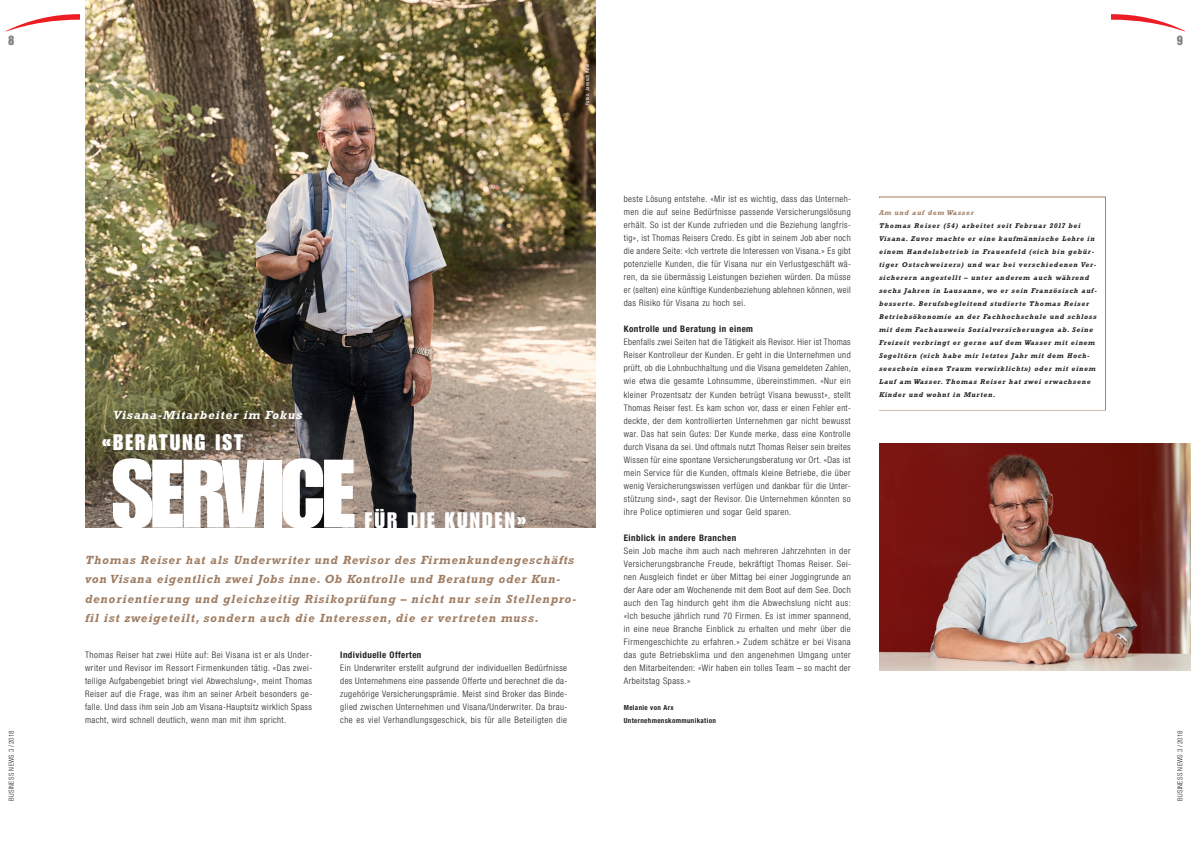
<style>
.page{position:relative;width:1191px;height:842px;background:#fff}
.page>*{position:absolute;margin:0;border:0;box-sizing:border-box;transform-origin:0 0}
.t1{font:95px "Impact";letter-spacing:-.03em;color:#fff}
.t2{font:22px "Impact";letter-spacing:.095em;color:#fff}
.t3{font:13px "Impact";color:#808285}
.t4{font:italic 700 12px/19.5px "Rockwell";letter-spacing:.075em;color:#a07d62}
.t5{font:italic 700 12px "Rockwell";letter-spacing:.08em;color:#fff}
.t6{font:300 condensed 9px/13px "Helvetica Neue";letter-spacing:.05em;color:#231f20;text-align:justify}
.t7{font:700 condensed 9px "Helvetica Neue";letter-spacing:.05em;color:#231f20}
.t8{font:italic 700 7px/13px "Rockwell";letter-spacing:.11em;color:#231f20}
.t9{font:700 condensed 7px/13px "Helvetica Neue";letter-spacing:.05em;color:#231f20}
.t10{font:300 condensed 7px "Helvetica Neue";letter-spacing:.05em;color:#231f20}
.t11{font:italic 700 7px "Rockwell";letter-spacing:.11em;color:#a07d62}
.t12{font:condensed 5px "Helvetica Neue";letter-spacing:.05em;color:#fff}
</style>
<div class="page">
<svg style="left:1111px;top:14px;width:74px;height:17px"></svg>
<svg style="left:6px;top:14px;width:73px;height:17px"></svg>
<img style="left:85px;top:0;width:510px;height:527px">
<img style="left:879px;top:443px;width:312px;height:227px">
<h3 class="t3" style="left:8px;top:35px;width:8px">8</h3>
<p class="t10" style="left:9px;top:801px;width:71px;rotate:-90deg">BUSINESS NEWS 3/2018</p>
<p class="t12" style="left:585px;top:105px;width:43px;rotate:-90deg">Fotos: Janosch Abel</p>
<h3 class="t5" style="left:113px;top:410px;width:190px">Visana-Mitarbeiter im Fokus</h3>
<h2 class="t2" style="left:102px;top:434px;width:143px">«BERATUNG IST</h2>
<h1 class="t1" style="left:111px;top:460px;width:245px">SERVICE</h1>
<h2 class="t2" style="left:365px;top:512px;width:162px">FÜR DIE KUNDEN»</h2>
<p class="t4" style="left:85px;top:551px;width:492px">Thomas Reiser hat als Underwriter und Revisor des Firmenkundengeschäfts von Visana eigentlich zwei Jobs inne. Ob Kontrolle und Beratung oder Kun&shy;denorientierung und gleichzeitig Risikoprüfung – nicht nur sein Stellenpro&shy;fil ist zweigeteilt, sondern auch die Interessen, die er vertreten muss.</p>
<p class="t6" style="left:85px;top:649px;width:229px">Thomas Reiser hat zwei Hüte auf: Bei Visana ist er als Under&shy;writer und Revisor im Ressort Firmenkunden tätig. «Das zwei&shy;teilige Aufgabengebiet bringt viel Abwechslung», meint Thomas Reiser auf die Frage, was ihm an seiner Arbeit besonders ge&shy;falle. Und dass ihm sein Job am Visana-Hauptsitz wirklich Spass macht, wird schnell deutlich, wenn man mit ihm spricht.</p>
<p class="t7" style="left:340px;top:651px;width:83px">Individuelle Offerten</p>
<p class="t6" style="left:340px;top:662px;width:229px">Ein Underwriter erstellt aufgrund der individuellen Bedürfnisse des Unternehmens eine passende Offerte und berechnet die da&shy;zugehörige Versicherungsprämie. Meist sind Broker das Binde&shy;glied zwischen Unternehmen und Visana/Underwriter. Da brau&shy;che es viel Verhandlungsgeschick, bis für alle Beteiligten die</p>
<p class="t6" style="left:624px;top:194px;width:229px">beste Lösung entstehe. «Mir ist es wichtig, dass das Unterneh&shy;men die auf seine Bedürfnisse passende Versicherungslösung erhält. So ist der Kunde zufrieden und die Beziehung langfris&shy;tig», ist Thomas Reisers Credo. Es gibt in seinem Job aber noch die andere Seite: «Ich vertrete die Interessen von Visana.» Es gibt potenzielle Kunden, die für Visana nur ein Verlustgeschäft wä&shy;ren, da sie übermässig Leistungen beziehen würden. Da müsse er (selten) eine künftige Kundenbeziehung ablehnen können, weil das Risiko für Visana zu hoch sei.</p>
<p class="t7" style="left:624px;top:326px;width:131px">Kontrolle und Beratung in einem</p>
<p class="t6" style="left:624px;top:337px;width:229px">Ebenfalls zwei Seiten hat die Tätigkeit als Revisor. Hier ist Thomas Reiser Kontrolleur der Kunden. Er geht in die Unternehmen und prüft, ob die Lohnbuchhaltung und die Visana gemeldeten Zahlen, wie etwa die gesamte Lohnsumme, übereinstimmen. «Nur ein kleiner Prozentsatz der Kunden betrügt Visana bewusst», stellt Thomas Reiser fest. Es kam schon vor, dass er einen Fehler ent&shy;deckte, der dem kontrollierten Unternehmen gar nicht bewusst war. Das hat sein Gutes: Der Kunde merke, dass eine Kontrolle durch Visana da sei. Und oftmals nutzt Thomas Reiser sein breites Wissen für eine spontane Versicherungsberatung vor Ort. «Das ist mein Service für die Kunden, oftmals kleine Betriebe, die über wenig Versicherungswissen verfügen und dankbar für die Unter&shy;stützung sind», sagt der Revisor. Die Unternehmen könnten so ihre Police optimieren und sogar Geld sparen.</p>
<p class="t7" style="left:624px;top:534px;width:114px">Einblick in andere Branchen</p>
<p class="t6" style="left:624px;top:545px;width:229px">Sein Job mache ihm auch nach mehreren Jahrzehnten in der Versicherungsbranche Freude, bekräftigt Thomas Reiser. Sei&shy;nen Ausgleich findet er über Mittag bei einer Joggingrunde an der Aare oder am Wochenende mit dem Boot auf dem See. Doch auch den Tag hindurch geht ihm die Abwechslung nicht aus: «Ich besuche jährlich rund 70 Firmen. Es ist immer spannend, in eine neue Branche Einblick zu erhalten und mehr über die Firmengeschichte zu erfahren.» Zudem schätze er bei Visana das gute Betriebsklima und den angenehmen Umgang unter den Mitarbeitenden: «Wir haben ein tolles Team – so macht der Arbeitstag Spass.»</p>
<p class="t9" style="left:624px;top:701px;width:94px">Melanie von Arx<br>Unternehmenskommunikation</p>
<p class="t11" style="left:879px;top:210px;width:96px">Am und auf dem Wasser</p>
<p class="t8" style="left:879px;top:220px;width:219px">Thomas Reiser (54) arbeitet seit Februar 2017 bei Visana. Zuvor machte er eine kaufmännische Lehre in einem Handelsbetrieb in Frauenfeld («ich bin gebür&shy;tiger Ostschweizer») und war bei verschiedenen Ver&shy;sicherern angestellt – unter anderem auch während sechs Jahren in Lausanne, wo er sein Französisch auf&shy;besserte. Berufsbegleitend studierte Thomas Reiser Betriebsökonomie an der Fachhochschule und schloss mit dem Fachausweis Sozialversicherungen ab. Seine Freizeit verbringt er gerne auf dem Wasser mit einem Segeltörn («ich habe mir letztes Jahr mit dem Hoch&shy;seeschein einen Traum verwirklicht») oder mit einem Lauf am Wasser. Thomas Reiser hat zwei erwachsene Kinder und wohnt in Murten.</p>
<h3 class="t3" style="left:1176px;top:35px;width:8px">9</h3>
<p class="t10" style="left:1177px;top:801px;width:71px;rotate:-90deg">BUSINESS NEWS 3/2018</p>
</div>
